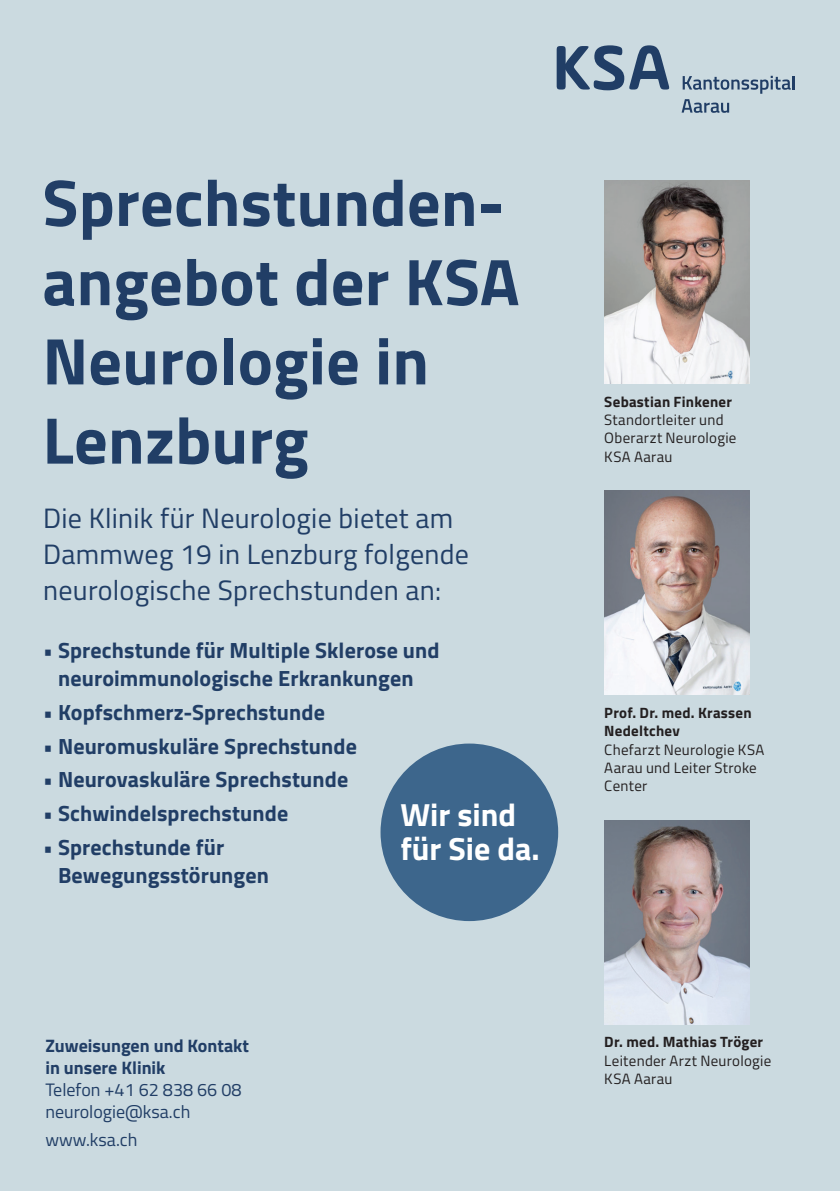
<style>
.page{position:relative;width:840px;height:1191px;background:#fff}
.page>*{position:absolute;margin:0;border:0;box-sizing:border-box;transform-origin:0 0}
.t1{font:700 66px/79.2px "Titillium Web";letter-spacing:.005em;color:#213e66}
.t2{font:700 32px/34px "Titillium Web";color:#fff}
.t3{font:28px/36px "Titillium Web";letter-spacing:.01em;color:#213e66}
.t4{font:700 22px/28px "Titillium Web";letter-spacing:.005em;color:#213e66;text-align:center}
.t5{font:18px/22px "Titillium Web";color:#213e66}
.t6{font:700 18px/22px "Titillium Web";color:#213e66}
.t7{font:15px/18.2px "Titillium Web";letter-spacing:.02em;color:#231f20}
.t8{font:700 15px/18.2px "Titillium Web";letter-spacing:.02em;color:#231f20}
</style>
<div class="page">
<div style="left:0;top:0;width:839px;height:1191px;background:#cbdae0"></div>
<svg style="left:681px;top:76px;width:113px;height:37px"></svg>
<svg style="left:556px;top:45px;width:113px;height:45px"></svg>
<div style="left:380px;top:743px;width:178px;height:178px;background:#3d668c;border-radius:50%"></div>
<img style="left:604px;top:180px;width:145px;height:204px">
<img style="left:604px;top:490px;width:145px;height:204px">
<img style="left:604px;top:820px;width:145px;height:204px">
<h1 class="t1" style="left:43px;top:160px;width:478px">Sprechstunden&shy;angebot der KSA<br>Neurologie in<br>Lenzburg</h1>
<p class="t3" style="left:43px;top:498px;width:427px">Die Klinik für Neurologie bietet am<br>Dammweg 19 in Lenzburg folgende neurologische Sprechstunden an:</p>
<p class="t4" style="left:43px;top:635px;width:398px">• Sprechstunde für Multiple Sklerose und neuroimmunologische Erkrankungen</p>
<p class="t4" style="left:43px;top:697px;width:283px">• Kopfschmerz-Sprechstunde</p>
<p class="t4" style="left:43px;top:731px;width:315px">• Neuromuskuläre Sprechstunde</p>
<p class="t4" style="left:43px;top:764px;width:306px">• Neurovaskuläre Sprechstunde</p>
<p class="t4" style="left:43px;top:798px;width:246px">• Schwindelsprechstunde</p>
<p class="t4" style="left:58px;top:832px;width:212px;text-align:left;text-indent:-15px">• Sprechstunde für<br>Bewegungsstörungen</p>
<h2 class="t2" style="left:400px;top:796px;width:141px">Wir sind für Sie da.</h2>
<p class="t6" style="left:45px;top:1033px;width:205px">Zuweisungen und Kontakt in unsere Klinik</p>
<p class="t5" style="left:45px;top:1077px;width:197px">Telefon +41 62 838 66 08 neurologie@ksa.ch</p>
<p class="t5" style="left:45px;top:1127px;width:93px">www.ksa.ch</p>
<p class="t8" style="left:604px;top:391px;width:129px">Sebastian Finkener</p>
<p class="t7" style="left:604px;top:410px;width:134px">Standortleiter und<br>Oberarzt Neurologie<br>KSA Aarau</p>
<p class="t8" style="left:604px;top:703px;width:149px">Prof. Dr. med. Krassen<br>Nedeltchev</p>
<p class="t7" style="left:604px;top:739px;width:161px">Chefarzt Neurologie KSA<br>Aarau und Leiter Stroke<br>Center</p>
<p class="t8" style="left:604px;top:1032px;width:160px">Dr. med. Mathias Tröger</p>
<p class="t7" style="left:604px;top:1050px;width:168px">Leitender Arzt Neurologie<br>KSA Aarau</p>
</div>
